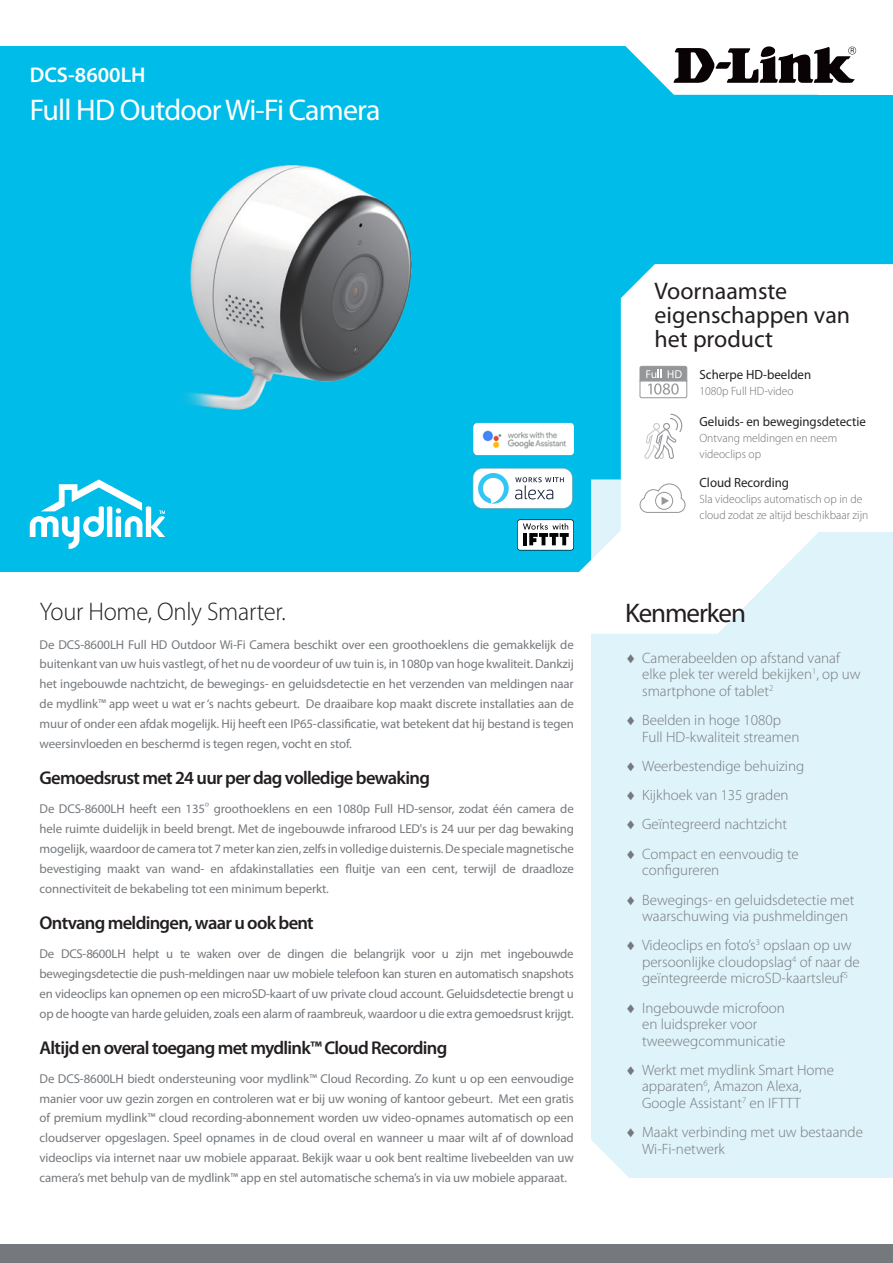
<style>
.page{position:relative;width:893px;height:1263px;background:#fff}
.page>*{position:absolute;margin:0;border:0;box-sizing:border-box;transform-origin:0 0}
.Product_Name__Cover{font:30px "Myriad Pro";letter-spacing:-.025em;color:#fff}
.Features_Title{font:27px "Myriad Pro";letter-spacing:-.04em;color:#231f20}
.t1{font:300 25.5px "Myriad Pro";letter-spacing:-.01em;color:#231f20}
.Highlights_Title{font:24px/24px "Myriad Pro";color:#231f20}
.Model_Number__Cover{font:600 21.3px "Myriad Pro";color:#fff}
.Description_Topic{font:600 18.6px "Myriad Pro";letter-spacing:-.04em;color:#231f20}
.t2{font:300 15px/16.5px "Myriad Pro";color:#75797d}
.t3{font:13.35px "Myriad Pro";color:#231f20}
.Description_Text{font:12.9px/20px "Myriad Pro";letter-spacing:-.01em;color:#75797d;text-align:justify}
.t4{font:300 12px/16.4px "Myriad Pro";color:#6d6f71}
.s1{font-weight:300;font-size:15px}
</style>
<div class="page">
<div style="left:0;top:46px;width:893px;height:526px;background:#00bce8"></div>
<div style="left:0;top:1245px;width:893px;height:18px;background:#75797d"></div>
<div style="left:591px;top:634px;width:302px;height:544px;background:#dff3fa"></div>
<svg style="left:620px;top:298px;width:273px;height:336px;background:#e4f5fb"></svg>
<div style="left:621px;top:264px;width:272px;height:268px;background:#fff"></div>
<div style="left:819px;top:7px;width:74px;height:88px;background:#fff"></div>
<svg style="left:625px;top:46px;width:232px;height:49px"></svg>
<svg style="left:30px;top:479px;width:135px;height:70px"></svg>
<img style="left:473px;top:422px;width:101px;height:34px">
<svg style="left:644px;top:414px;width:38px;height:44px;background:#ededee"></svg>
<img style="left:185px;top:165px;width:227px;height:245px">
<svg style="left:473px;top:468px;width:255px;height:171px"></svg>
<svg style="left:639px;top:366px;width:48px;height:32px;background:#c5c6c7"></svg>
<p class="Model_Number__Cover" style="left:30px;top:62px;width:117px">DCS-8600LH</p>
<p class="Product_Name__Cover" style="left:30px;top:91px;width:352px">Full HD Outdoor Wi-Fi Camera</p>
<p class="Highlights_Title" style="left:655px;top:279px;width:197px">Voornaamste eigenschappen van het product</p>
<p class="t3" style="left:699px;top:366px;width:113px">Scherpe HD-beelden</p>
<p class="t4" style="left:699px;top:383px;width:96px">1080p Full HD-video</p>
<p class="t3" style="left:699px;top:413px;width:168px">Geluids- en bewegingsdetectie</p>
<p class="t4" style="left:699px;top:430px;width:139px">Ontvang meldingen en neem videoclips op</p>
<p class="t3" style="left:699px;top:474px;width:91px">Cloud Recording</p>
<p class="t4" style="left:699px;top:491px;width:170px">Sla videoclips automatisch op in de cloud zodat ze altijd beschikbaar zijn</p>
<p class="t1" style="left:40px;top:596px;width:247px">Your Home, Only Smarter.</p>
<p class="Features_Title" style="left:625px;top:596px;width:122px">Kenmerken</p>
<p class="Description_Text" style="left:40px;top:634px;width:536px">De DCS-8600LH Full HD Outdoor Wi-Fi Camera beschikt over een groothoeklens die gemakkelijk de buitenkant van uw huis vastlegt, of het nu de voordeur of uw tuin is, in 1080p van hoge kwaliteit. Dankzij het ingebouwde nachtzicht, de bewegings- en geluidsdetectie en het verzenden van meldingen naar de mydlink™ app weet u wat er ‘s nachts gebeurt. De draaibare kop maakt discrete installaties aan de muur of onder een afdak mogelijk. Hij heeft een IP65-classificatie, wat betekent dat hij bestand is tegen weersinvloeden en beschermd is tegen regen, vocht en stof.</p>
<p class="Description_Topic" style="left:40px;top:766px;width:392px">Gemoedsrust met 24 uur per dag volledige bewaking</p>
<p class="Description_Text" style="left:40px;top:799px;width:536px">De DCS-8600LH heeft een 135<span class="s1">°</span> groothoeklens en een 1080p Full HD-sensor, zodat één camera de hele ruimte duidelijk in beeld brengt. Met de ingebouwde infrarood LED's is 24 uur per dag bewaking mogelijk, waardoor de camera tot 7 meter kan zien, zelfs in volledige duisternis. De speciale magnetische bevestiging maakt van wand- en afdakinstallaties een fluitje van een cent, terwijl de draadloze connectiviteit de bekabeling tot een minimum beperkt.</p>
<p class="Description_Topic" style="left:40px;top:911px;width:276px">Ontvang meldingen, waar u ook bent</p>
<p class="Description_Text" style="left:40px;top:943px;width:536px">De DCS-8600LH helpt u te waken over de dingen die belangrijk voor u zijn met ingebouwde bewegingsdetectie die push-meldingen naar uw mobiele telefoon kan sturen en automatisch snapshots en videoclips kan opnemen op een microSD-kaart of uw private cloud account. Geluidsdetectie brengt u op de hoogte van harde geluiden, zoals een alarm of raambreuk, waardoor u die extra gemoedsrust krijgt.</p>
<p class="Description_Topic" style="left:40px;top:1035px;width:409px">Altijd en overal toegang met mydlink™ Cloud Recording</p>
<p class="Description_Text" style="left:40px;top:1068px;width:536px">De DCS-8600LH biedt ondersteuning voor mydlink™ Cloud Recording. Zo kunt u op een eenvoudige manier voor uw gezin zorgen en controleren wat er bij uw woning of kantoor gebeurt. Met een gratis of premium mydlink™ cloud recording-abonnement worden uw video-opnames automatisch op een cloudserver opgeslagen. Speel opnames in de cloud overal en wanneer u maar wilt af of download videoclips via internet naar uw mobiele apparaat. Bekijk waar u ook bent realtime livebeelden van uw camera’s met behulp van de mydlink™ app en stel automatische schema’s in via uw mobiele apparaat.</p>
<p class="t2" style="left:642px;top:649px;width:220px;text-indent:-17px">♦ Camerabeelden op afstand vanaf elke plek ter wereld bekijken<sup>1</sup>, op uw smartphone of tablet<sup>2</sup></p>
<p class="t2" style="left:642px;top:712px;width:159px;text-indent:-17px">♦ Beelden in hoge 1080p<br>Full HD-kwaliteit streamen</p>
<p class="t2" style="left:625px;top:757px;width:181px">♦ Weerbestendige behuizing</p>
<p class="t2" style="left:625px;top:787px;width:165px">♦ Kijkhoek van 135 graden</p>
<p class="t2" style="left:625px;top:816px;width:164px">♦ Geïntegreerd nachtzicht</p>
<p class="t2" style="left:642px;top:845px;width:158px;text-indent:-17px">♦ Compact en eenvoudig te configureren</p>
<p class="t2" style="left:642px;top:891px;width:214px;text-indent:-17px">♦ Bewegings- en geluidsdetectie met waarschuwing via pushmeldingen</p>
<p class="t2" style="left:642px;top:937px;width:219px;text-indent:-17px">♦ Videoclips en foto’s<sup>3</sup> opslaan op uw persoonlijke cloudopslag<sup>4</sup> of naar de geïntegreerde microSD-kaartsleuf<sup>5</sup></p>
<p class="t2" style="left:642px;top:999px;width:145px;text-indent:-17px">♦ Ingebouwde microfoon en luidspreker voor tweewegcommunicatie</p>
<p class="t2" style="left:642px;top:1061px;width:194px;text-indent:-17px">♦ Werkt met mydlink Smart Home apparaten<sup>6</sup>, Amazon Alexa,<br>Google Assistant<sup>7</sup> en IFTTT</p>
<p class="t2" style="left:642px;top:1124px;width:222px;text-indent:-17px">♦ Maakt verbinding met uw bestaande<br>Wi-Fi-netwerk</p>
</div>
